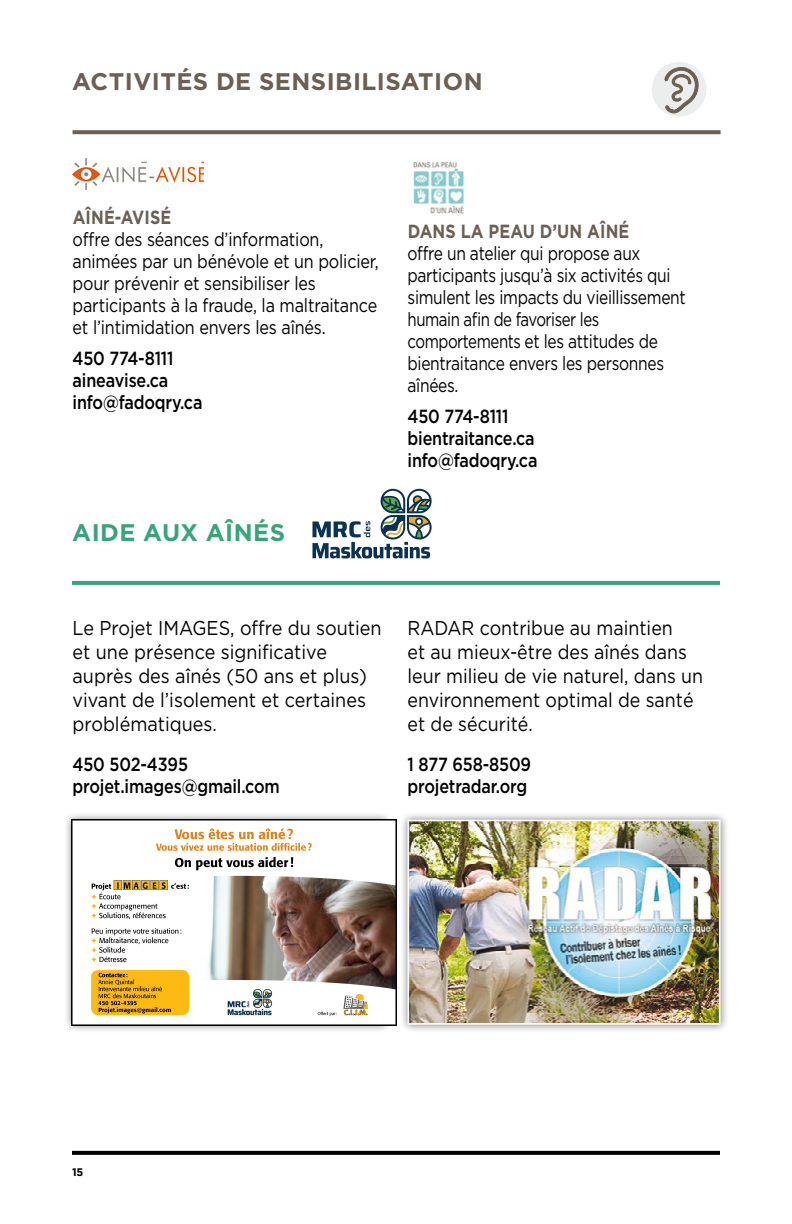
<style>
.page{position:relative;width:792px;height:1224px;background:#fff}
.page>*{position:absolute;margin:0;border:0;box-sizing:border-box;transform-origin:0 0}
.t1{font:700 24px "Gotham Pro";letter-spacing:.02em;color:#6c5f53}
.t2{font:700 24px "Gotham Pro";letter-spacing:.02em;color:#37a579}
.t3{font:20px/24px "Gotham Pro";color:#000;scale:.9 1}
.t4{font:20px/24px "Gotham Pro";color:#000;scale:.89 1}
.t5{font:19px/22px "Gotham Pro";letter-spacing:-.02em;color:#000;scale:.82 1}
.t6{font:19px/22px "Gotham Pro";letter-spacing:-.02em;color:#000;scale:.85 1}
.t7{font:500 19px/22px "Gotham Pro";letter-spacing:-.01em;color:#000;scale:.85 1}
.t8{font:700 19px "Gotham Pro";letter-spacing:.01em;color:#6c5f53;scale:.85 1}
.t9{font:700 11px "Gotham Pro";color:#000}
</style>
<div class="page">
<svg style="left:72px;top:1151px;width:648px;height:4px;background:#090909"></svg>
<div style="left:652px;top:62px;width:55px;height:55px;background:#eceded;border-radius:50%"></div>
<svg style="left:72px;top:581px;width:648px;height:4px;background:#3ba67b"></svg>
<svg style="left:73px;top:130px;width:648px;height:4px;background:#73675b"></svg>
<div style="left:64px;top:811px;width:330px;height:222px;background:#000;opacity:.5"></div>
<div style="left:399px;top:811px;width:330px;height:222px;background:#000;opacity:.5"></div>
<img style="left:411px;top:823px;width:307px;height:199px">
<div style="left:408px;top:820px;width:313px;height:205px;border:2px solid #fff"></div>
<svg style="left:664px;top:67px;width:35px;height:47px"></svg>
<img style="left:73px;top:158px;width:131px;height:31px">
<img style="left:413px;top:162px;width:51px;height:52px">
<img style="left:312px;top:488px;width:120px;height:71px">
<img style="left:71px;top:819px;width:325px;height:206px">
<p class="t1" style="left:72px;top:67px;width:412px">ACTIVITÉS DE SENSIBILISATION</p>
<p class="t8" style="left:73px;top:206px;width:118px">AÎNÉ-AVISÉ</p>
<p class="t6" style="left:73px;top:228px;width:362px">offre des séances d’information, animées par un bénévole et un policier, pour prévenir et sensibiliser les participants à la fraude, la maltraitance et l’intimidation envers les aînés.</p>
<p class="t7" style="left:73px;top:347px;width:154px">450 774-8111 aineavise.ca info@fadoqry.ca</p>
<p class="t2" style="left:72px;top:518px;width:214px">AIDE AUX AÎNÉS</p>
<p class="t8" style="left:408px;top:220px;width:262px">DANS LA PEAU D’UN AÎNÉ</p>
<p class="t5" style="left:408px;top:242px;width:341px">offre un atelier qui propose aux participants jusqu’à six activités qui simulent les impacts du vieillissement humain afin de favoriser les comportements et les attitudes de bientraitance envers les personnes aînées.</p>
<p class="t7" style="left:408px;top:405px;width:154px">450 774-8111 bientraitance.ca info@fadoqry.ca</p>
<p class="t3" style="left:73px;top:615px;width:345px">Le Projet IMAGES, offre du soutien et une présence significative auprès des aînés (50 ans et plus) vivant de l’isolement et certaines problématiques.</p>
<p class="t7" style="left:73px;top:752px;width:245px">450 502-4395 projet.images@gmail.com</p>
<p class="t4" style="left:408px;top:615px;width:334px">RADAR contribue au maintien<br>et au mieux-être des aînés dans leur milieu de vie naturel, dans un environnement optimal de santé et de sécurité.</p>
<p class="t7" style="left:408px;top:752px;width:147px">1 877 658-8509 projetradar.org</p>
<p class="t9" style="left:72px;top:1165px;width:13px">15</p>
</div>
